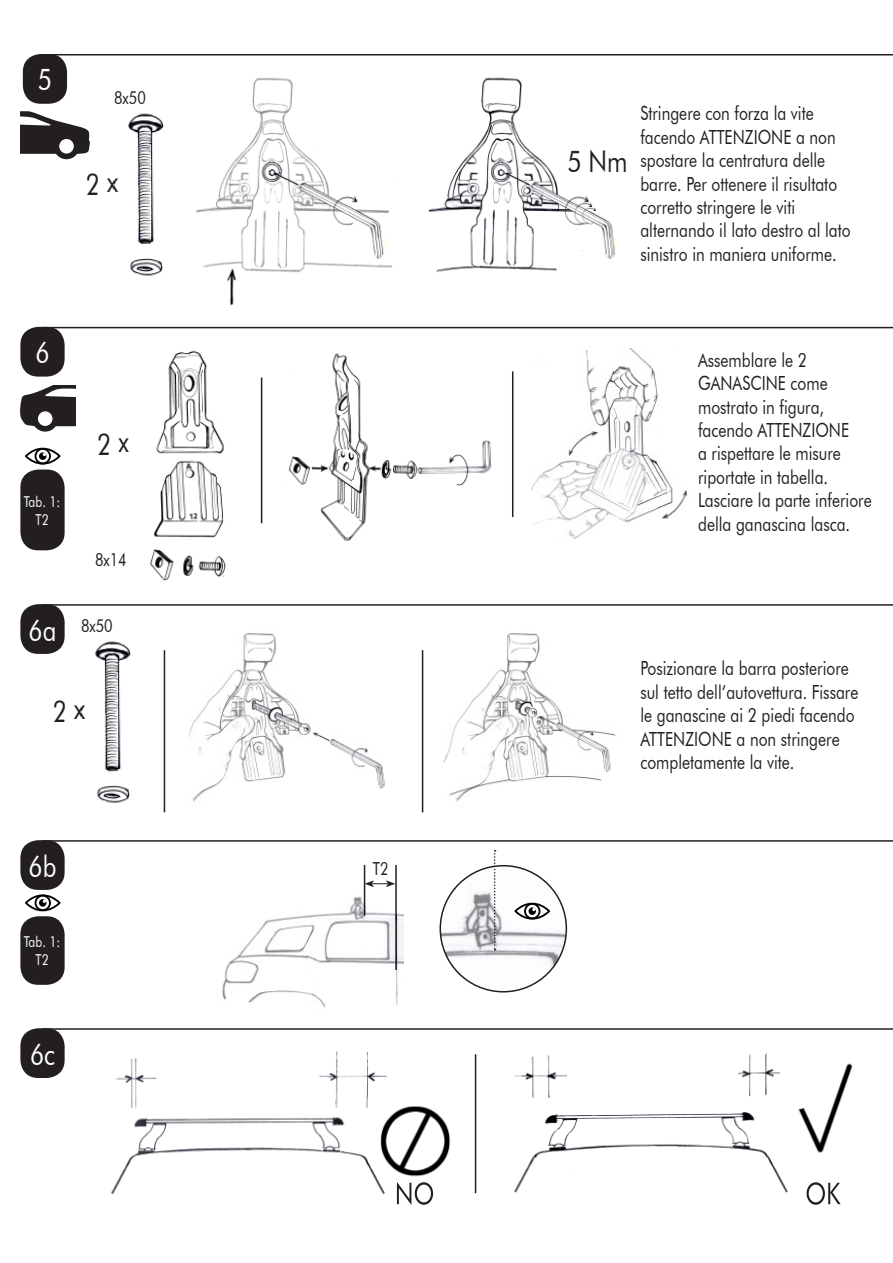
<style>
.page{position:relative;width:893px;height:1263px;background:#fff}
.page>*{position:absolute;margin:0;border:0;box-sizing:border-box;transform-origin:0 0}
.t1{font:30px "Futura BT";color:#231f20;scale:.8 1}
.t2{font:30px "Futura BT";color:#fff;scale:.8 1}
.t3{font:19.5px/23.4px "Futura BT";color:#231f20;scale:.8 1}
.t4{font:18px "Futura BT";color:#231f20;scale:.8 1}
.t5{font:15px "Futura BT";color:#fff;scale:.8 1}
</style>
<div class="page">
<div style="left:20px;top:327px;width:45px;height:50px;background:#231f20;border-radius:18px"></div>
<hr style="left:43px;top:327px;width:850px;height:1px;background:#231f20">
<div style="left:20px;top:469px;width:45px;height:81px;background:#231f20;border-radius:18px"></div>
<svg style="left:25px;top:448px;width:36px;height:17px"></svg>
<img style="left:222px;top:864px;width:181px;height:143px">
<img style="left:442px;top:866px;width:124px;height:124px">
<svg style="left:494px;top:850px;width:2px;height:100px"></svg>
<hr style="left:512px;top:371px;width:1px;height:146px;background:#231f20">
<hr style="left:261px;top:378px;width:1px;height:145px;background:#231f20">
<img style="left:154px;top:476px;width:70px;height:62px">
<img style="left:150px;top:549px;width:76px;height:32px">
<img style="left:156px;top:350px;width:68px;height:126px">
<img style="left:288px;top:353px;width:204px;height:188px">
<img style="left:531px;top:349px;width:157px;height:189px">
<div style="left:20px;top:604px;width:45px;height:50px;background:#231f20;border-radius:18px"></div>
<hr style="left:43px;top:604px;width:850px;height:2px;background:#231f20">
<hr style="left:422px;top:650px;width:1px;height:162px;background:#231f20">
<hr style="left:164px;top:650px;width:1px;height:162px;background:#231f20">
<img style="left:189px;top:633px;width:196px;height:169px">
<img style="left:443px;top:633px;width:173px;height:169px">
<img style="left:95px;top:641px;width:36px;height:162px">
<div style="left:20px;top:840px;width:45px;height:50px;background:#231f20;border-radius:18px"></div>
<div style="left:20px;top:916px;width:45px;height:69px;background:#231f20;border-radius:18px"></div>
<hr style="left:43px;top:840px;width:850px;height:2px;background:#231f20">
<svg style="left:25px;top:894px;width:36px;height:17px"></svg>
<svg style="left:514px;top:903px;width:36px;height:16px"></svg>
<div style="left:20px;top:1028px;width:45px;height:50px;background:#231f20;border-radius:18px"></div>
<hr style="left:43px;top:1028px;width:850px;height:2px;background:#231f20">
<img style="left:68px;top:1028px;width:397px;height:176px">
<img style="left:470px;top:1028px;width:398px;height:169px">
<svg style="left:807px;top:1182px;width:34px;height:23px"></svg>
<svg style="left:397px;top:1182px;width:36px;height:23px"></svg>
<svg style="left:20px;top:385px;width:56px;height:47px"></svg>
<div style="left:23px;top:54px;width:44px;height:50px;background:#231f20;border-radius:18px"></div>
<hr style="left:45px;top:54px;width:848px;height:2px;background:#231f20">
<img style="left:128px;top:113px;width:36px;height:163px">
<img style="left:196px;top:77px;width:421px;height:229px">
<svg style="left:20px;top:111px;width:70px;height:48px"></svg>
<p class="t2" style="left:38px;top:62px;width:19px">5</p>
<p class="t4" style="left:114px;top:87px;width:41px">8x50</p>
<p class="t1" style="left:86px;top:164px;width:41px">2 x</p>
<p class="t2" style="left:35px;top:334px;width:19px">6</p>
<p class="t5" style="left:24px;top:492px;width:47px">Tab. 1:</p>
<p class="t5" style="left:36px;top:510px;width:18px">T2</p>
<p class="t2" style="left:29px;top:612px;width:36px">6a</p>
<p class="t1" style="left:97px;top:425px;width:41px">2 x</p>
<p class="t4" style="left:95px;top:548px;width:41px">8x14</p>
<p class="t4" style="left:81px;top:614px;width:41px">8x50</p>
<p class="t1" style="left:53px;top:692px;width:41px">2 x</p>
<p class="t2" style="left:29px;top:848px;width:36px">6b</p>
<p class="t5" style="left:24px;top:933px;width:47px">Tab. 1:</p>
<p class="t5" style="left:36px;top:951px;width:18px">T2</p>
<p class="t2" style="left:30px;top:1036px;width:33px">6c</p>
<p class="t4" style="left:373px;top:857px;width:21px">T2</p>
<p class="t1" style="left:567px;top:143px;width:77px">5 Nm</p>
<p class="t3" style="left:640px;top:102px;width:264px">Stringere con forza la vite facendo ATTENZIONE a non spostare la centratura delle barre. Per ottenere il risultato corretto stringere le viti alternando il lato destro al lato sinistro in maniera uniforme.</p>
<p class="t3" style="left:698px;top:348px;width:190px">Assemblare le 2<br>GANASCINE come mostrato in figura, facendo ATTENZIONE a rispettare le misure riportate in tabella.</p>
<p class="t3" style="left:698px;top:488px;width:219px">Lasciare la parte inferiore della ganascina lasca.</p>
<p class="t3" style="left:640px;top:657px;width:274px">Posizionare la barra posteriore sul tetto dell’autovettura. Fissare le ganascine ai 2 piedi facendo<br>ATTENZIONE a non stringere completamente la vite.</p>
</div>
